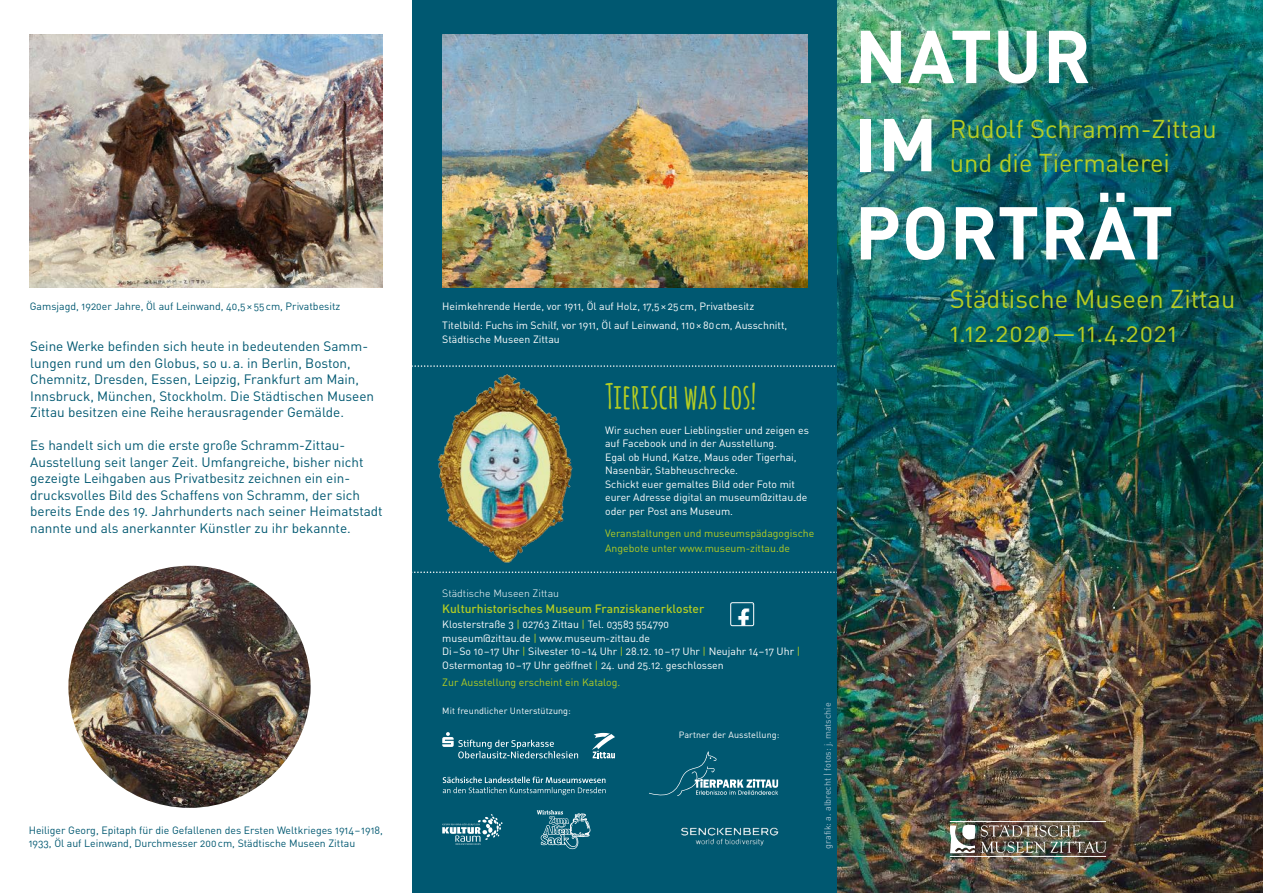
<style>
.page{position:relative;width:1263px;height:893px;background:#fff}
.page>*{position:absolute;margin:0;border:0;box-sizing:border-box;transform-origin:0 0}
.t1{font:700 73.5px/88.2px "DIN Pro";letter-spacing:.01em;color:#fff}
.t2{font:700 34.5px "Amatic";letter-spacing:.025em;color:#b4cd22}
.t3{font:25.5px/33.8px "DIN Pro";color:#b4cd22}
.t4{font:13.5px/16.5px "DIN Pro";color:#005871}
.t5{font:500 12px "DIN Pro";color:#b4cd22}
.t6{font:10.5px/13.5px "DIN Pro";color:#fff}
.t7{font:10.5px/13.5px "DIN Pro";color:#005871}
.t8{font:10.5px/15px "DIN Pro";color:#b4cd22}
.t9{font:300 10.5px "DIN Pro";color:#fff}
.t10{font:9px "DIN Pro";letter-spacing:.01em;color:#fff}
.t11{font:9px "DIN Pro";color:#abc3d0}
.s1{color:#b4cd22}
</style>
<div class="page">
<div style="left:412px;top:0;width:437px;height:893px;background:#005871"></div>
<svg style="left:412px;top:365px;width:426px;height:208px"></svg>
<img style="left:30px;top:34px;width:353px;height:254px">
<img style="left:442px;top:34px;width:366px;height:254px">
<img style="left:68px;top:566px;width:243px;height:242px;border-radius:121px">
<img style="left:838px;top:0;width:425px;height:893px">
<img style="left:950px;top:825px;width:156px;height:28px">
<hr style="left:950px;top:856px;width:156px;height:1px;background:#fff">
<hr style="left:950px;top:821px;width:156px;height:1px;background:#fff">
<img style="left:681px;top:827px;width:98px;height:19px">
<svg style="left:649px;top:751px;width:129px;height:45px"></svg>
<img style="left:433px;top:370px;width:142px;height:198px">
<img style="left:737px;top:608px;width:13px;height:16px">
<div style="left:730px;top:602px;width:24px;height:24px;border:1px solid #fff;border-radius:2px"></div>
<svg style="left:442px;top:814px;width:61px;height:31px"></svg>
<svg style="left:537px;top:810px;width:53px;height:39px"></svg>
<svg style="left:442px;top:732px;width:136px;height:26px"></svg>
<svg style="left:592px;top:733px;width:23px;height:25px"></svg>
<svg style="left:443px;top:777px;width:163px;height:18px"></svg>
<p class="t7" style="left:30px;top:298px;width:312px">Gamsjagd, 1920er Jahre, Öl auf Leinwand, 40,5×55cm, Privatbesitz</p>
<p class="t4" style="left:30px;top:337px;width:345px">Seine Werke befinden sich heute in bedeutenden Samm&shy;lungen rund um den Globus, so u.a. in Berlin, Boston, Chemnitz, Dresden, Essen, Leipzig, Frankfurt am Main, Innsbruck, München, Stockholm. Die Städtischen Museen Zittau besitzen eine Reihe herausragender Gemälde.</p>
<p class="t4" style="left:30px;top:436px;width:354px">Es handelt sich um die erste große Schramm-Zittau-Ausstellung seit langer Zeit. Umfangreiche, bisher nicht gezeigte Leihgaben aus Privatbesitz zeichnen ein ein&shy;drucksvolles Bild des Schaffens von Schramm, der sich bereits Ende des 19. Jahrhunderts nach seiner Heimatstadt nannte und als anerkannter Künstler zu ihr bekannte.</p>
<p class="t7" style="left:29px;top:822px;width:356px">Heiliger Georg, Epitaph für die Gefallenen des Ersten Weltkrieges 1914–1918,<br>1933, Öl auf Leinwand, Durchmesser 200cm, Städtische Museen Zittau</p>
<p class="t6" style="left:442px;top:295px;width:347px;line-height:20px">Heimkehrende Herde, vor 1911, Öl auf Holz, 17,5×25cm, Privatbesitz<br>Titelbild: Fuchs im Schilf, vor 1911, Öl auf Leinwand, 110×80cm, Ausschnitt,</p>
<p class="t6" style="left:442px;top:331px;width:119px">Städtische Museen Zittau</p>
<h2 class="t2" style="left:605px;top:371px;width:152px">Tierisch was los!</h2>
<p class="t6" style="left:605px;top:422px;width:205px">Wir suchen euer Lieblingstier und zeigen es auf Facebook und in der Ausstellung.<br>Egal ob Hund, Katze, Maus oder Tigerhai, Nasenbär, Stabheuschrecke.<br>Schickt euer gemaltes Bild oder Foto mit eurer Adresse digital an museum@zittau.de oder per Post ans Museum.</p>
<p class="t8" style="left:605px;top:524px;width:211px">Veranstaltungen und museumspädagogische<br>Angebote unter www.museum-zittau.de</p>
<p class="t9" style="left:442px;top:585px;width:118px">Städtische Museen Zittau</p>
<p class="t5" style="left:442px;top:598px;width:264px">Kulturhistorisches Museum Franziskanerkloster</p>
<p class="t6" style="left:442px;top:617px;width:359px">Klosterstraße 3 <span class="s1">|</span> 02763 Zittau <span class="s1">|</span> Tel. 03583 554790<br>museum@zittau.de <span class="s1">|</span> www.museum-zittau.de<br>Di–So 10–17 Uhr <span class="s1">|</span> Silvester 10–14 Uhr <span class="s1">|</span> 28.12. 10–17 Uhr <span class="s1">|</span> Neujahr 14–17 Uhr <span class="s1">| </span>Ostermontag 10–17 Uhr geöffnet <span class="s1">|</span> 24. und 25.12. geschlossen</p>
<p class="t8" style="left:442px;top:674px;width:180px">Zur Ausstellung erscheint ein Katalog.</p>
<p class="t10" style="left:442px;top:703px;width:130px">Mit freundlicher Unterstützung:</p>
<p class="t10" style="left:679px;top:727px;width:102px">Partner der Ausstellung:</p>
<p class="t11" style="left:820px;top:849px;width:148px;rotate:-90deg">grafik: a. albrecht | fotos: j. matschie</p>
<h1 class="t1" style="left:855px;top:4px;width:320px">NATUR<br>IM<br>PORTRÄT</h1>
<h3 class="t3" style="left:950px;top:109px;width:268px">Rudolf Schramm-Zittau und die Tiermalerei</h3>
<h3 class="t3" style="left:950px;top:279px;width:287px">Städtische Museen Zittau<br>1.12.2020—11.4.2021</h3>
</div>
